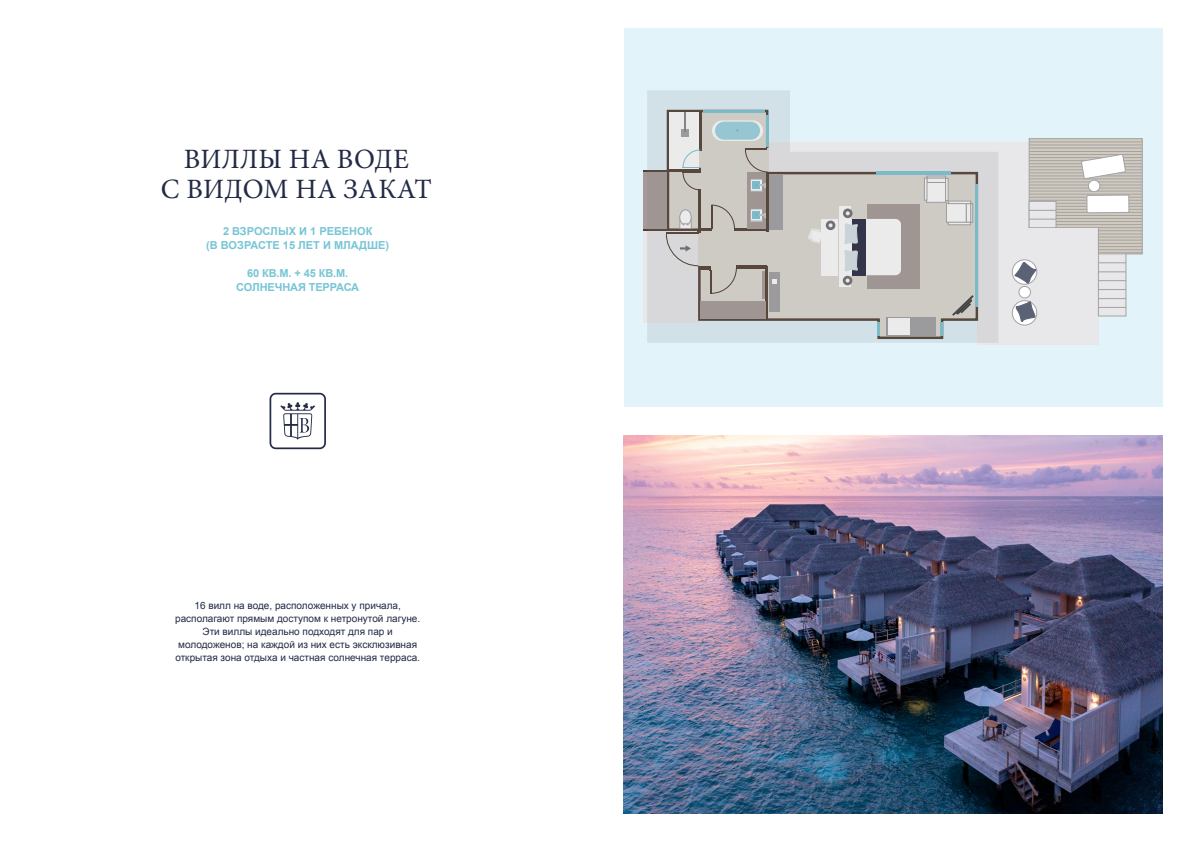
<style>
.page{position:relative;width:1191px;height:842px;background:#fff}
.page>*{position:absolute;margin:0;border:0;box-sizing:border-box;transform-origin:0 0}
.t1{font:28px/30px "Minion Pro";letter-spacing:.01em;color:#222a45;text-align:center}
.t2{font:700 11px/14px "Arial";letter-spacing:-.01em;color:#77c5d6;text-align:center}
.t3{font:10px/13px "Arial";color:#222a45;text-align:center}
</style>
<div class="page">
<svg style="left:269px;top:393px;width:57px;height:56px"></svg>
<div style="left:624px;top:28px;width:538px;height:379px;background:#e2f3fa"></div>
<div style="left:766px;top:142px;width:264px;height:32px;background:#e8e8ea"></div>
<div style="left:977px;top:167px;width:122px;height:178px;background:#e8e8ea"></div>
<svg style="left:1031px;top:140px;width:109px;height:112px;background:#c8c3b9"></svg>
<div style="left:1029px;top:138px;width:113px;height:116px;border:1px solid #a4a2a3"></div>
<hr style="left:1029px;top:142px;width:113px;height:1px;background:#a5a2a3">
<hr style="left:1029px;top:145px;width:113px;height:1px;background:#a5a2a3">
<hr style="left:1029px;top:148px;width:113px;height:1px;background:#a5a2a3">
<hr style="left:1029px;top:151px;width:113px;height:1px;background:#a5a2a3">
<hr style="left:1029px;top:157px;width:113px;height:1px;background:#a5a2a3">
<hr style="left:1029px;top:154px;width:113px;height:1px;background:#a5a2a3">
<hr style="left:1029px;top:160px;width:113px;height:1px;background:#a5a2a3">
<hr style="left:1029px;top:167px;width:113px;height:1px;background:#a5a2a3">
<hr style="left:1029px;top:170px;width:113px;height:1px;background:#a5a2a3">
<hr style="left:1029px;top:173px;width:113px;height:1px;background:#a5a2a3">
<hr style="left:1029px;top:164px;width:113px;height:1px;background:#a5a2a3">
<hr style="left:1029px;top:176px;width:113px;height:1px;background:#a5a2a3">
<hr style="left:1029px;top:179px;width:113px;height:1px;background:#a5a2a3">
<hr style="left:1029px;top:185px;width:113px;height:1px;background:#a5a2a3">
<hr style="left:1029px;top:182px;width:113px;height:1px;background:#a5a2a3">
<hr style="left:1029px;top:188px;width:113px;height:1px;background:#a5a2a3">
<hr style="left:1029px;top:194px;width:113px;height:1px;background:#a5a2a3">
<hr style="left:1029px;top:197px;width:113px;height:1px;background:#a5a2a3">
<hr style="left:1029px;top:200px;width:113px;height:1px;background:#a5a2a3">
<hr style="left:1029px;top:191px;width:113px;height:1px;background:#a5a2a3">
<hr style="left:1029px;top:203px;width:113px;height:1px;background:#a5a2a3">
<hr style="left:1029px;top:206px;width:113px;height:1px;background:#a5a2a3">
<hr style="left:1029px;top:212px;width:113px;height:1px;background:#a5a2a3">
<hr style="left:1029px;top:209px;width:113px;height:1px;background:#a5a2a3">
<hr style="left:1029px;top:215px;width:113px;height:1px;background:#a5a2a3">
<hr style="left:1056px;top:221px;width:86px;height:1px;background:#a5a2a3">
<hr style="left:1056px;top:224px;width:86px;height:1px;background:#a5a2a3">
<hr style="left:1056px;top:227px;width:86px;height:1px;background:#a5a2a3">
<hr style="left:1056px;top:218px;width:86px;height:1px;background:#a5a2a3">
<hr style="left:1098px;top:231px;width:44px;height:1px;background:#a5a2a3">
<hr style="left:1098px;top:237px;width:44px;height:1px;background:#a5a2a3">
<hr style="left:1098px;top:240px;width:44px;height:1px;background:#a5a2a3">
<hr style="left:1098px;top:234px;width:44px;height:1px;background:#a5a2a3">
<div style="left:1098px;top:254px;width:28px;height:62px;background:#e8e7ea"></div>
<div style="left:1098px;top:254px;width:28px;height:62px;border:1px solid #a5a2a3"></div>
<div style="left:643px;top:230px;width:56px;height:92px;background:#e8e8ea"></div>
<div style="left:1029px;top:201px;width:27px;height:27px;background:#e8e7ea"></div>
<div style="left:1029px;top:201px;width:27px;height:27px;border:1px solid #a5a2a3"></div>
<svg style="left:1029px;top:210px;width:27px;height:1px"></svg>
<svg style="left:1029px;top:219px;width:27px;height:1px"></svg>
<svg style="left:1098px;top:307px;width:28px;height:1px"></svg>
<svg style="left:1012px;top:301px;width:24px;height:24px"></svg>
<div style="left:1012px;top:300px;width:25px;height:25px;border:1px solid #a5a2a3;border-radius:50%"></div>
<div style="left:1012px;top:260px;width:25px;height:24px;border:1px solid #a5a2a3;border-radius:50%"></div>
<svg style="left:1015px;top:301px;width:21px;height:21px"></svg>
<svg style="left:1013px;top:261px;width:23px;height:24px"></svg>
<div style="left:1019px;top:286px;width:11px;height:12px;background:#fff;border-radius:50%"></div>
<div style="left:1018px;top:286px;width:12px;height:12px;border:1px solid #a5a2a3;border-radius:50%"></div>
<hr style="left:1098px;top:243px;width:44px;height:1px;background:#a5a2a3">
<hr style="left:1098px;top:250px;width:44px;height:1px;background:#a5a2a3">
<hr style="left:1098px;top:253px;width:44px;height:1px;background:#a5a2a3">
<hr style="left:1098px;top:246px;width:44px;height:1px;background:#a5a2a3">
<div style="left:1026px;top:228px;width:72px;height:29px;background:#e8e8ea"></div>
<svg style="left:1081px;top:138px;width:48px;height:161px"></svg>
<hr style="left:643px;top:229px;width:24px;height:2px;background:#513e31">
<hr style="left:643px;top:170px;width:24px;height:2px;background:#513e31">
<div style="left:643px;top:172px;width:24px;height:57px;background:#a59a97"></div>
<svg style="left:647px;top:90px;width:351px;height:253px"></svg>
<img style="left:624px;top:435px;width:538px;height:379px">
<h1 class="t1" style="left:161px;top:144px;width:272px">ВИЛЛЫ НА ВОДЕ<br>С ВИДОМ НА ЗАКАТ</h1>
<p class="t2" style="left:206px;top:224px;width:184px">2 ВЗРОСЛЫХ И 1 РЕБЕНОК<br>(В ВОЗРАСТЕ 15 ЛЕТ И МЛАДШЕ)</p>
<p class="t2" style="left:236px;top:266px;width:124px">60 КВ.М. + 45 КВ.М.<br>СОЛНЕЧНАЯ ТЕРРАСА</p>
<p class="t3" style="left:175px;top:599px;width:247px">16 вилл на воде, расположенных у причала, располагают прямым доступом к нетронутой лагуне.<br>Эти виллы идеально подходят для пар и молодоженов; на каждой из них есть эксклюзивная открытая зона отдыха и частная солнечная терраса.</p>
</div>
